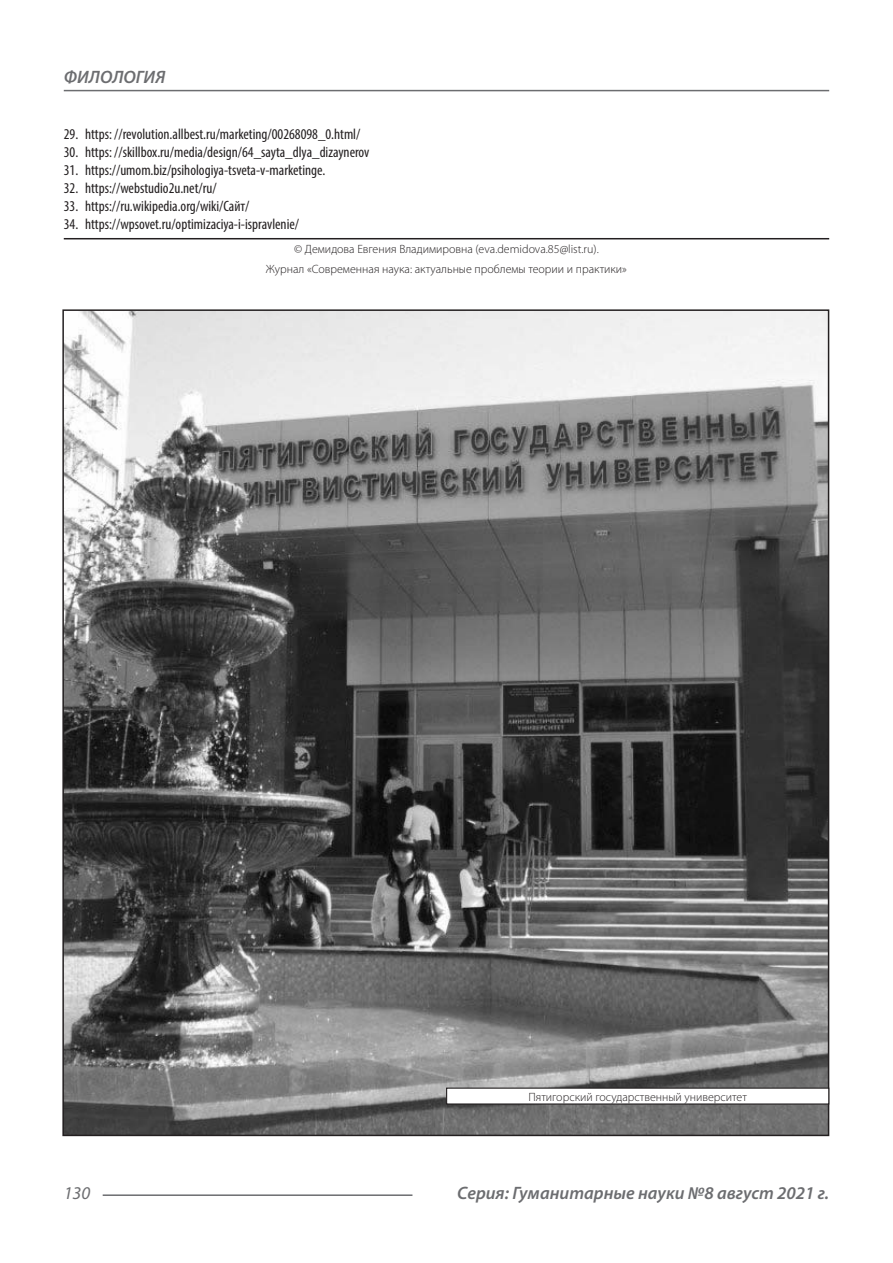
<style>
.page{position:relative;width:893px;height:1263px;background:#fff}
.page>*{position:absolute;margin:0;border:0;box-sizing:border-box;transform-origin:0 0}
.t1{font:italic 600 18px "Myriad Pro";color:#6c6d70}
.t2{font:italic 18px "Myriad Pro";color:#6c6d70}
.t3{font:condensed 15px "Myriad Pro";color:#231f20}
.Автор_копирайт{font:300 12px "Myriad Pro";color:#231f20}
</style>
<div class="page">
<hr style="left:103px;top:1194px;width:309px;height:2px;background:#6c6d70">
<hr style="left:64px;top:90px;width:765px;height:1px;background:#6c6d70">
<hr style="left:64px;top:238px;width:765px;height:1px;background:#231f20">
<img style="left:65px;top:312px;width:761px;height:821px">
<div style="left:447px;top:1088px;width:382px;height:16px;background:#fff"></div>
<div style="left:446px;top:1087px;width:383px;height:17px;border:1px solid #231f20"></div>
<p class="t1" style="left:64px;top:66px;width:103px">ФИЛОЛОГИЯ</p>
<p class="t3" style="left:64px;top:125px;width:298px">29. https: //revolution.allbest.ru/marketing/00268098_0.html/</p>
<p class="t3" style="left:64px;top:143px;width:307px">30. https: //skillbox.ru/media/design/64_sayta_dlya_dizaynerov</p>
<p class="t3" style="left:64px;top:161px;width:263px">31. https://umom.biz/psihologiya-tsveta-v-marketinge.</p>
<p class="t3" style="left:64px;top:179px;width:154px">32. https://webstudio2u.net/ru/</p>
<p class="t3" style="left:64px;top:197px;width:187px">33. https://ru.wikipedia.org/wiki/Сайт/</p>
<p class="t3" style="left:64px;top:215px;width:237px">34. https://wpsovet.ru/optimizaciya-i-ispravlenie/</p>
<p class="Автор_копирайт" style="left:294px;top:242px;width:306px">© Демидова Евгения Владимировна (eva.demidova.85@list.ru).</p>
<p class="Автор_копирайт" style="left:266px;top:262px;width:363px">Журнал «Современная наука: актуальные проблемы теории и практики»</p>
<p class="Автор_копирайт" style="left:528px;top:1089px;width:220px">Пятигорский государственный университет</p>
<p class="t2" style="left:64px;top:1182px;width:28px">130</p>
<p class="t1" style="left:457px;top:1182px;width:373px">Серия: Гуманитарные науки №8 август 2021 г.</p>
</div>
